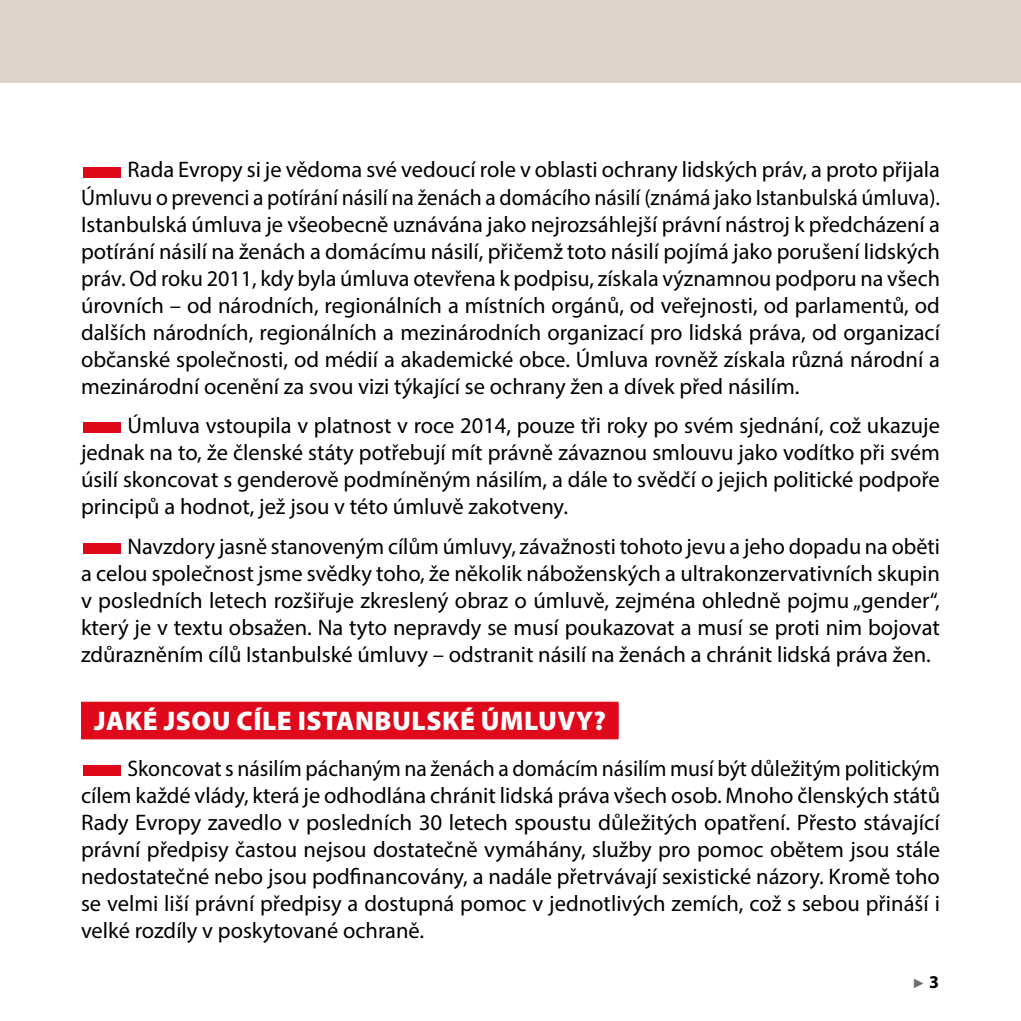
<style>
.page{position:relative;width:1021px;height:1021px;background:#fff}
.page>*{position:absolute;margin:0;border:0;box-sizing:border-box;transform-origin:0 0}
.t1{font:900 27px "Myriad Pro";letter-spacing:.02em;color:#fff}
.t2{font:22.5px/27px "Myriad Pro";color:#000;text-align:justify}
.t3{font:22.5px/27px "Myriad Pro";color:#000;text-align:justify;scale:.96 1}
.t4{font:13.5px "Arial";color:#706f6f}
.s1{color:#df091b}
.s2{font-family:"Myriad Pro";font-weight:700;font-size:18px;color:#000}
</style>
<div class="page">
<div style="left:81px;top:703px;width:537px;height:36px;background:#df091b"></div>
<div style="left:81px;top:701px;width:537px;height:36px;background:#df091b"></div>
<div style="left:0;top:0;width:1020px;height:83px;background:#ddd3ca"></div>
<p class="t2" style="left:81px;top:156px;width:860px"><span class="s1">■</span>Rada Evropy si je vědoma své vedoucí role v oblasti ochrany lidských práv, a proto přijala Úmluvu o prevenci a potírání násilí na ženách a domácího násilí (známá jako Istanbulská úmluva).<br>Istanbulská úmluva je všeobecně uznávána jako nejrozsáhlejší právní nástroj k předcházení a potírání násilí na ženách a domácímu násilí, přičemž toto násilí pojímá jako porušení lidských práv. Od roku 2011, kdy byla úmluva otevřena k podpisu, získala významnou podporu na všech úrovních – od národních, regionálních a místních orgánů, od veřejnosti, od parlamentů, od dalších národních, regionálních a mezinárodních organizací pro lidská práva, od organizací občanské společnosti, od médií a akademické obce. Úmluva rovněž získala různá národní a mezinárodní ocenění za svou vizi týkající se ochrany žen a dívek před násilím.</p>
<p class="t2" style="left:81px;top:412px;width:860px"><span class="s1">■</span>Úmluva vstoupila v platnost v roce 2014, pouze tři roky po svém sjednání, což ukazuje jednak na to, že členské státy potřebují mít právně závaznou smlouvu jako vodítko při svém úsilí skoncovat s genderově podmíněným násilím, a dále to svědčí o jejich politické podpoře principů a hodnot, jež jsou v této úmluvě zakotveny.</p>
<p class="t2" style="left:81px;top:533px;width:860px"><span class="s1">■</span>Navzdory jasně stanoveným cílům úmluvy, závažnosti tohoto jevu a jeho dopadu na oběti a celou společnost jsme svědky toho, že několik náboženských a ultrakonzervativních skupin v posledních letech rozšiřuje zkreslený obraz o úmluvě, zejména ohledně pojmu „gender“, který je v textu obsažen. Na tyto nepravdy se musí poukazovat a musí se proti nim bojovat zdůrazněním cílů Istanbulské úmluvy – odstranit násilí na ženách a chránit lidská práva žen.</p>
<p class="t1" style="left:94px;top:702px;width:513px">JAKÉ JSOU CÍLE ISTANBULSKÉ ÚMLUVY?</p>
<p class="t3" style="left:81px;top:754px;width:896px"><span class="s1">■</span>Skoncovat s násilím páchaným na ženách a domácím násilím musí být důležitým politickým cílem každé vlády, která je odhodlána chránit lidská práva všech osob. Mnoho členských států Rady Evropy zavedlo v posledních 30 letech spoustu důležitých opatření. Přesto stávající právní předpisy častou nejsou dostatečně vymáhány, služby pro pomoc obětem jsou stále nedostatečné nebo jsou podfinancovány, a nadále přetrvávají sexistické názory. Kromě toho se velmi liší právní předpisy a dostupná pomoc v jednotlivých zemích, což s sebou přináší i velké rozdíly v poskytované ochraně.</p>
<p class="t4" style="left:912px;top:974px;width:28px">► <span class="s2">3</span></p>
</div>
